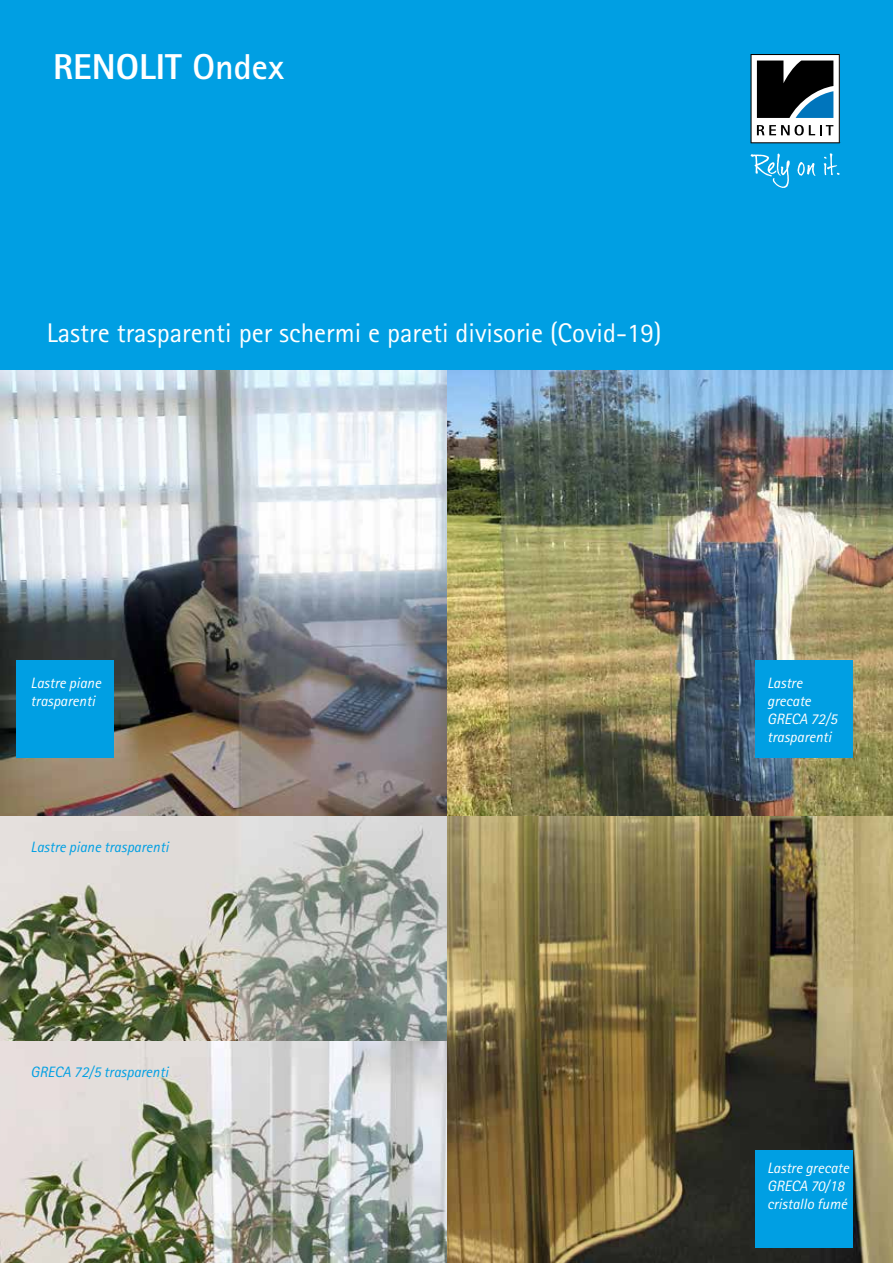
<style>
.page{position:relative;width:893px;height:1263px;background:#fff}
.page>*{position:absolute;margin:0;border:0;box-sizing:border-box;transform-origin:0 0}
.t1{font:800 36px "Rotis Sans Serif Std";color:#fff}
.t2{font:27px "Rotis Sans Serif Std";color:#fff}
.t3{font:italic 15px/18px "Rotis Sans Serif Std";color:#fff}
.t4{font:italic 15px "Rotis Sans Serif Std";color:#009fe3}
.s1{font-weight:700}
</style>
<div class="page">
<img style="left:446px;top:370px;width:447px;height:446px">
<img style="left:0;top:370px;width:446px;height:446px">
<img style="left:0;top:816px;width:893px;height:447px">
<img style="left:0;top:1042px;width:446px;height:221px">
<div style="left:0;top:0;width:893px;height:370px;background:#009fe3"></div>
<svg style="left:750px;top:54px;width:90px;height:89px;background:#6e7980"></svg>
<svg style="left:797px;top:162px;width:18px;height:14px"></svg>
<svg style="left:824px;top:153px;width:16px;height:22px"></svg>
<svg style="left:750px;top:154px;width:40px;height:34px"></svg>
<div style="left:16px;top:660px;width:98px;height:98px;background:#009fe3"></div>
<div style="left:755px;top:660px;width:98px;height:98px;background:#009fe3"></div>
<div style="left:755px;top:1150px;width:98px;height:98px;background:#009fe3"></div>
<h1 class="t1" style="left:53px;top:44px;width:233px">RENOLIT <span class="s1">Ondex</span></h1>
<h2 class="t2" style="left:47px;top:317px;width:616px">Lastre trasparenti per schermi e pareti divisorie (Covid-19)</h2>
<p class="t3" style="left:31px;top:674px;width:72px">Lastre piane trasparenti</p>
<p class="t4" style="left:31px;top:838px;width:139px">Lastre piane trasparenti</p>
<p class="t4" style="left:31px;top:1063px;width:139px">GRECA 72/5 trasparenti</p>
<p class="t3" style="left:767px;top:674px;width:72px">Lastre grecate<br>GRECA 72/5 trasparenti</p>
<p class="t3" style="left:767px;top:1159px;width:84px">Lastre grecate<br>GRECA 70/18 cristallo fumé</p>
</div>
